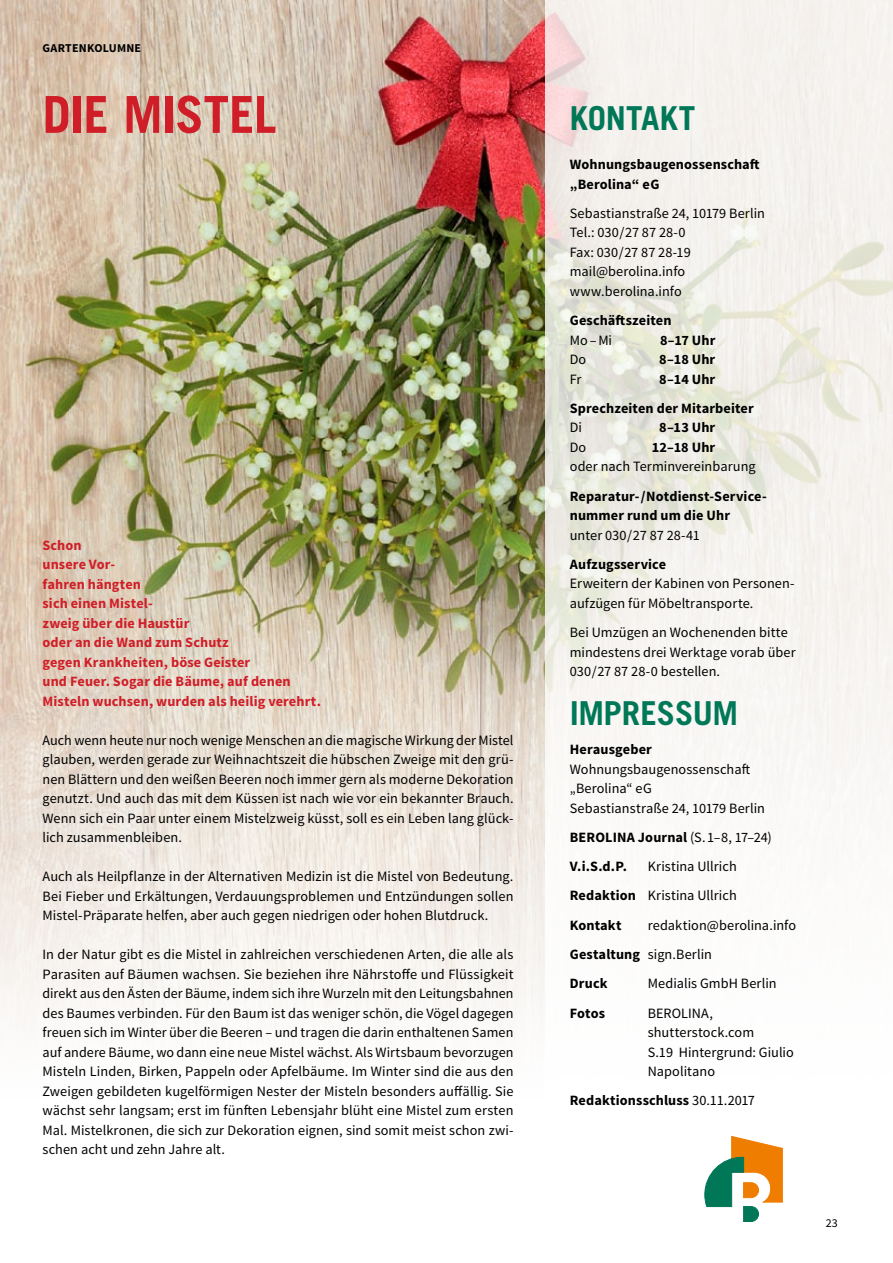
<style>
.page{position:relative;width:893px;height:1263px;background:#fff}
.page>*{position:absolute;margin:0;border:0;box-sizing:border-box;transform-origin:0 0}
.t1{font:700 51px "Trade Gothic LT Std";letter-spacing:-.01em;color:#d01e28}
.t2{font:700 33px "Trade Gothic LT Std";letter-spacing:-.015em;color:#007858}
.t3{font:14.25px/19.5px "Source Sans Pro";letter-spacing:.005em;color:#000}
.t4{font:700 14.25px/19.5px "Source Sans Pro";letter-spacing:.01em;color:#000}
.t5{font:700 14.25px/19.5px "Source Sans Pro";letter-spacing:.01em;color:#d01e28}
.t6{font:700 12px "Source Sans Pro";color:#000}
.t7{font:12px "Source Sans Pro";color:#000}
.s1{font-weight:700}
.s2{font-weight:400}
</style>
<div class="page">
<img style="left:544px;top:0;width:349px;height:1222px">
<img style="left:0;top:0;width:544px;height:1033px">
<svg style="left:705px;top:1136px;width:77px;height:85px"></svg>
<p class="t6" style="left:43px;top:40px;width:17px">Gartenkol</p>
<p class="t6" style="left:109px;top:40px;width:17px">umne</p>
<h1 class="t1" style="left:43px;top:83px;width:235px">DIE MISTEL</h1>
<p class="t5" style="left:43px;top:536px;width:280px">Schon<br>unsere Vor-<br>fahren hängten<br>sich einen Mistel-<br>zweig über die Haustür<br>oder an die Wand zum Schutz<br>gegen Krankheiten, böse Geister<br>und Feuer. Sogar die Bäume, auf denen<br>Misteln wuchsen, wurden als heilig verehrt.</p>
<p class="t3" style="left:43px;top:730px;width:473px;text-align:justify">Auch wenn heute nur noch wenige Menschen an die magische Wirkung der Mistel glauben, werden gerade zur Weihnachtszeit die hübschen Zweige mit den grü&shy;nen Blättern und den weißen Beeren noch immer gern als moderne Dekoration genutzt. Und auch das mit dem Küssen ist nach wie vor ein bekannter Brauch.<br>Wenn sich ein Paar unter einem Mistelzweig küsst, soll es ein Leben lang glück&shy;lich zusammenbleiben.</p>
<p class="t3" style="left:43px;top:867px;width:473px;text-align:justify">Auch als Heilpflanze in der Alternativen Medizin ist die Mistel von Bedeutung.<br>Bei Fieber und Erkältungen, Verdauungsproblemen und Entzündungen sollen Mistel-Präparate helfen, aber auch gegen niedrigen oder hohen Blutdruck.</p>
<p class="t3" style="left:43px;top:945px;width:473px;text-align:justify">In der Natur gibt es die Mistel in zahlreichen verschiedenen Arten, die alle als Parasiten auf Bäumen wachsen. Sie beziehen ihre Nährstoffe und Flüssigkeit direkt aus den Ästen der Bäume, indem sich ihre Wurzeln mit den Leitungsbahnen des Baumes verbinden. Für den Baum ist das weniger schön, die Vögel dagegen freuen sich im Winter über die Beeren – und tragen die darin enthaltenen Samen auf andere Bäume, wo dann eine neue Mistel wächst. Als Wirtsbaum bevorzugen Misteln Linden, Birken, Pappeln oder Apfelbäume. Im Winter sind die aus den Zweigen gebildeten kugelförmigen Nester der Misteln besonders auffällig. Sie wächst sehr langsam; erst im fünften Lebensjahr blüht eine Mistel zum ersten Mal. Mistelkronen, die sich zur Dekoration eignen, sind somit meist schon zwi&shy;schen acht und zehn Jahre alt.</p>
<h2 class="t2" style="left:570px;top:98px;width:127px">KONTAKT</h2>
<p class="t4" style="left:570px;top:155px;width:191px">Wohnungsbaugenossenschaft „Berolina“ eG</p>
<p class="t3" style="left:570px;top:204px;width:197px">Sebastianstraße 24, 10179 Berlin<br>Tel.: 030/27 87 28-0<br>Fax: 030/27 87 28-19 mail@berolina.info www.berolina.info</p>
<p class="t4" style="left:570px;top:311px;width:103px">Geschäftszeiten</p>
<p class="t3" style="left:570px;top:330px;width:44px">Mo–Mi</p>
<p class="t4" style="left:660px;top:331px;width:57px">8–17 Uhr</p>
<p class="t3" style="left:570px;top:350px;width:18px">Do</p>
<p class="t4" style="left:659px;top:350px;width:58px">8–18 Uhr</p>
<p class="t3" style="left:570px;top:369px;width:13px">Fr</p>
<p class="t4" style="left:570px;top:365px;width:186px;line-height:29.2px;text-indent:90px">8–14 Uhr<br>Sprechzeiten der Mitarbeiter</p>
<p class="t3" style="left:570px;top:418px;width:14px">Di</p>
<p class="t4" style="left:659px;top:418px;width:58px">8–13 Uhr</p>
<p class="t3" style="left:570px;top:438px;width:18px">Do</p>
<p class="t4" style="left:652px;top:438px;width:65px">12–18 Uhr</p>
<p class="t3" style="left:570px;top:457px;width:187px">oder nach Terminvereinbarung</p>
<p class="t4" style="left:570px;top:487px;width:199px">Reparatur- /Notdienst-Service&shy;nummer rund um die Uhr</p>
<p class="t3" style="left:570px;top:525px;width:132px">unter 030/27 87 28-41</p>
<p class="t4" style="left:570px;top:555px;width:98px">Aufzugsservice</p>
<p class="t3" style="left:570px;top:574px;width:226px">Erweitern der Kabinen von Personen&shy;aufzügen für Möbeltransporte.</p>
<p class="t3" style="left:570px;top:623px;width:227px">Bei Umzügen an Wochenenden bitte mindestens drei Werktage vorab über<br>030/27 87 28-0 bestellen.</p>
<h2 class="t2" style="left:570px;top:693px;width:170px">IMPRESSUM</h2>
<p class="t4" style="left:570px;top:740px;width:84px">Herausgeber</p>
<p class="t3" style="left:570px;top:759px;width:197px">Wohnungsbaugenossenschaft „Berolina“ eG<br>Sebastianstraße 24, 10179 Berlin</p>
<p class="t4" style="left:570px;top:828px;width:18px">Berolina</p>
<p class="t3" style="left:638px;top:828px;width:136px"><span class="s1">Journal</span> (S. 1–8, 17–24)</p>
<p class="t4" style="left:570px;top:857px;width:59px">V.i.S.d.P.</p>
<p class="t3" style="left:570px;top:852px;width:169px;line-height:29.2px;text-align:justify;text-indent:78px">Kristina Ullrich <span class="s1">Redaktion</span> Kristina Ullrich <span class="s1">Kontakt</span></p>
<p class="t3" style="left:570px;top:911px;width:228px;line-height:29.2px;text-indent:78px">redaktion@berolina.info<br><span class="s1">Gestaltung</span> sign.Berlin<br><span class="s1">Druck</span></p>
<p class="t3" style="left:648px;top:974px;width:130px">Medialis GmbH Berlin</p>
<p class="t4" style="left:570px;top:1003px;width:37px">Fotos</p>
<p class="t3" style="left:648px;top:1003px;width:148px">BEROLINA, shutterstock.com<br>S.19 Hintergrund: Giulio<br>Napolitano</p>
<p class="t4" style="left:570px;top:1091px;width:187px">Redaktionsschluss <span class="s2">30.11.2017</span></p>
<p class="t7" style="left:826px;top:1215px;width:13px">23</p>
</div>
